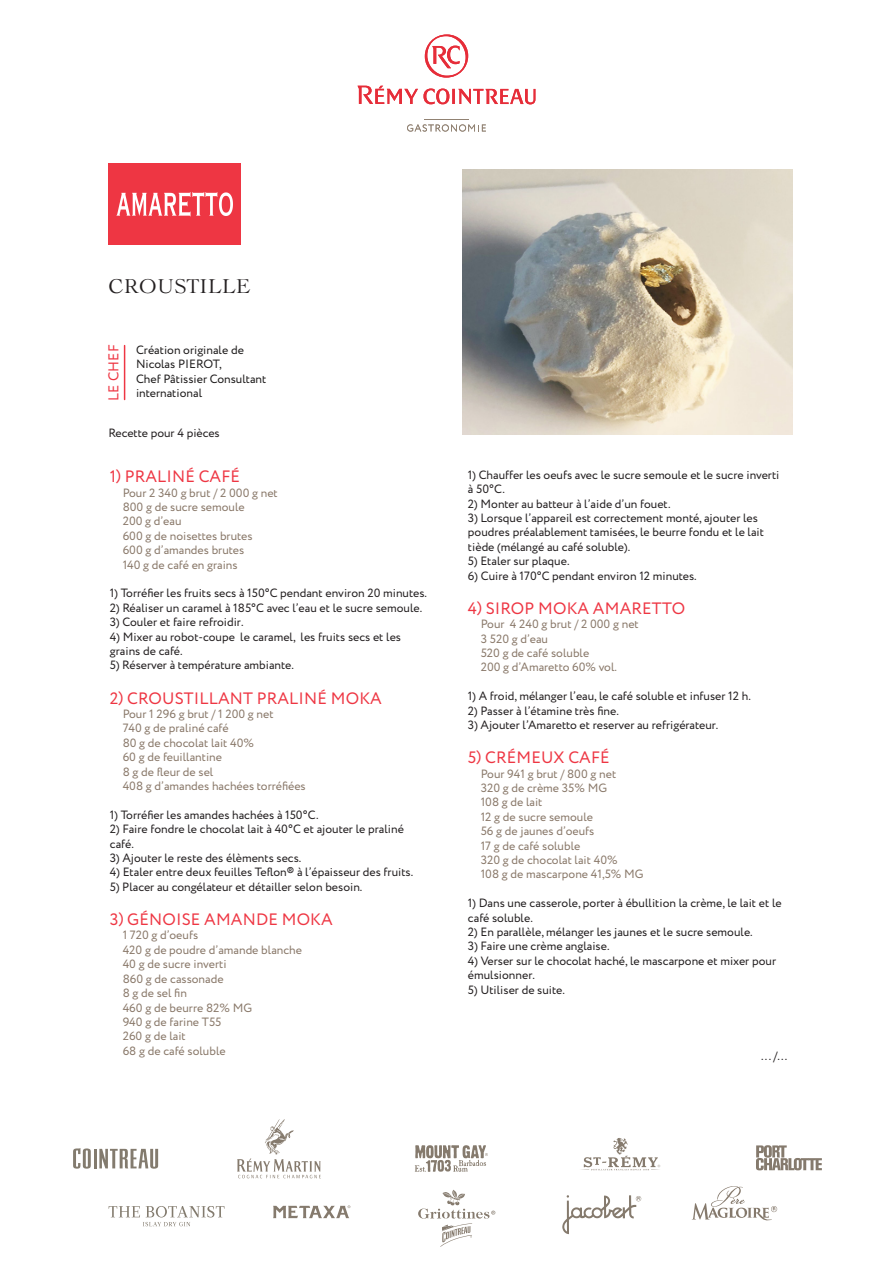
<style>
.page{position:relative;width:893px;height:1263px;background:#fff}
.page>*{position:absolute;margin:0;border:0;box-sizing:border-box;transform-origin:0 0}
.TITRE_RECETTE{font:19.5px "Le Cochin BQ";letter-spacing:.01em;color:#231f20}
.TITRE_PARAGRAPHE{font:16.5px "Circe";letter-spacing:.01em;color:#ee3643}
.t1{font:14.25px "Circe";letter-spacing:.01em;color:#ee3643}
.TEXTE{font:12px/14.4px "Circe";color:#231f20}
.INGREDIENTS{font:12px "Circe";color:#897869}
.CHEF{font:12px "Circe";color:#1e1c1c}
</style>
<div class="page">
<hr style="left:124px;top:346px;width:1px;height:53px;background:#ee3643">
<svg style="left:415px;top:1145px;width:73px;height:27px"></svg>
<svg style="left:273px;top:1205px;width:77px;height:13px"></svg>
<svg style="left:418px;top:1190px;width:77px;height:57px"></svg>
<svg style="left:562px;top:1195px;width:79px;height:39px"></svg>
<svg style="left:692px;top:1186px;width:85px;height:35px"></svg>
<svg style="left:756px;top:1145px;width:66px;height:25px"></svg>
<svg style="left:581px;top:1138px;width:80px;height:33px"></svg>
<hr style="left:94px;top:1149px;width:3px;height:19px;background:#837b6e">
<svg style="left:73px;top:1148px;width:18px;height:21px"></svg>
<svg style="left:99px;top:1149px;width:59px;height:20px"></svg>
<svg style="left:237px;top:1119px;width:84px;height:59px"></svg>
<svg style="left:109px;top:1206px;width:116px;height:20px"></svg>
<img style="left:462px;top:169px;width:331px;height:265px">
<svg style="left:358px;top:86px;width:177px;height:18px"></svg>
<svg style="left:425px;top:34px;width:43px;height:44px"></svg>
<hr style="left:424px;top:119px;width:45px;height:1px;background:#918273">
<svg style="left:407px;top:124px;width:79px;height:8px"></svg>
<div style="left:108px;top:164px;width:133px;height:81px;background:#ee3643"></div>
<svg style="left:117px;top:192px;width:116px;height:24px"></svg>
<p class="TITRE_RECETTE" style="left:108px;top:274px;width:143px">CROUSTILLE</p>
<p class="t1" style="left:104px;top:400px;width:58px;rotate:-90deg">LE CHEF</p>
<p class="CHEF" style="left:136px;top:342px;width:109px">Création originale de</p>
<p class="CHEF" style="left:136px;top:356px;width:87px">Nicolas PIEROT,</p>
<p class="CHEF" style="left:136px;top:370px;width:132px">Chef Pâtissier Consultant</p>
<p class="CHEF" style="left:136px;top:385px;width:68px">international</p>
<p class="TEXTE" style="left:108px;top:426px;width:113px">Recette pour 4 pièces</p>
<p class="TITRE_PARAGRAPHE" style="left:110px;top:466px;width:132px">1) PRALINÉ CAFÉ</p>
<p class="INGREDIENTS" style="left:123px;top:485px;width:157px">Pour 2 340 g brut / 2 000 g net</p>
<p class="INGREDIENTS" style="left:123px;top:499px;width:124px">800 g de sucre semoule</p>
<p class="INGREDIENTS" style="left:123px;top:513px;width:60px">200 g d’eau</p>
<p class="INGREDIENTS" style="left:123px;top:528px;width:131px">600 g de noisettes brutes</p>
<p class="INGREDIENTS" style="left:123px;top:542px;width:123px">600 g d’amandes brutes</p>
<p class="INGREDIENTS" style="left:123px;top:557px;width:117px">140 g de café en grains</p>
<p class="TEXTE" style="left:110px;top:586px;width:319px">1) Torréfier les fruits secs à 150°C pendant environ 20 minutes.</p>
<p class="TEXTE" style="left:110px;top:601px;width:314px">2) Réaliser un caramel à 185°C avec l’eau et le sucre semoule.</p>
<p class="TEXTE" style="left:110px;top:615px;width:135px">3) Couler et faire refroidir.</p>
<p class="TEXTE" style="left:110px;top:630px;width:293px">4) Mixer au robot-coupe le caramel, les fruits secs et les grains de café.</p>
<p class="TEXTE" style="left:110px;top:658px;width:186px">5) Réserver à température ambiante.</p>
<p class="TITRE_PARAGRAPHE" style="left:110px;top:687px;width:273px">2) CROUSTILLANT PRALINÉ MOKA</p>
<p class="INGREDIENTS" style="left:123px;top:706px;width:152px">Pour 1 296 g brut / 1 200 g net</p>
<p class="INGREDIENTS" style="left:123px;top:720px;width:108px">740 g de praliné café</p>
<p class="INGREDIENTS" style="left:123px;top:735px;width:133px">80 g de chocolat lait 40%</p>
<p class="INGREDIENTS" style="left:123px;top:749px;width:101px">60 g de feuillantine</p>
<p class="INGREDIENTS" style="left:123px;top:764px;width:92px">8 g de fleur de sel</p>
<p class="INGREDIENTS" style="left:123px;top:778px;width:185px">408 g d’amandes hachées torréfiées</p>
<p class="TEXTE" style="left:110px;top:808px;width:210px">1) Torréfier les amandes hachées à 150°C.</p>
<p class="TEXTE" style="left:110px;top:822px;width:296px">2) Faire fondre le chocolat lait à 40°C et ajouter le praliné café.</p>
<p class="TEXTE" style="left:110px;top:851px;width:193px">3) Ajouter le reste des élèments secs.</p>
<p class="TEXTE" style="left:110px;top:865px;width:305px">4) Etaler entre deux feuilles Teflon® à l’épaisseur des fruits.</p>
<p class="TEXTE" style="left:110px;top:880px;width:259px">5) Placer au congélateur et détailler selon besoin. ⌀</p>
<p class="TITRE_PARAGRAPHE" style="left:110px;top:908px;width:224px">3) GÉNOISE AMANDE MOKA</p>
<p class="INGREDIENTS" style="left:123px;top:927px;width:77px">1 720 g d’oeufs</p>
<p class="INGREDIENTS" style="left:123px;top:942px;width:181px">420 g de poudre d’amande blanche</p>
<p class="INGREDIENTS" style="left:123px;top:956px;width:105px">40 g de sucre inverti</p>
<p class="INGREDIENTS" style="left:123px;top:971px;width:102px">860 g de cassonade</p>
<p class="INGREDIENTS" style="left:123px;top:985px;width:66px">8 g de sel fin</p>
<p class="INGREDIENTS" style="left:123px;top:999px;width:131px">460 g de beurre 82% MG</p>
<p class="INGREDIENTS" style="left:123px;top:1014px;width:100px">940 g de farine T55</p>
<p class="INGREDIENTS" style="left:123px;top:1028px;width:65px">260 g de lait</p>
<p class="INGREDIENTS" style="left:123px;top:1043px;width:105px">68 g de café soluble</p>
<p class="TEXTE" style="left:468px;top:468px;width:313px">1) Chauffer les oeufs avec le sucre semoule et le sucre inverti à 50°C.</p>
<p class="TEXTE" style="left:468px;top:497px;width:204px">2) Monter au batteur à l’aide d’un fouet.</p>
<p class="TEXTE" style="left:468px;top:511px;width:298px">3) Lorsque l’appareil est correctement monté, ajouter les poudres préalablement tamisées, le beurre fondu et le lait tiède (mélangé au café soluble).</p>
<p class="TEXTE" style="left:468px;top:554px;width:103px">5) Etaler sur plaque.</p>
<p class="TEXTE" style="left:468px;top:569px;width:230px">6) Cuire à 170°C pendant environ 12 minutes.</p>
<p class="TITRE_PARAGRAPHE" style="left:468px;top:597px;width:219px">4) SIROP MOKA AMARETTO</p>
<p class="INGREDIENTS" style="left:481px;top:616px;width:160px">Pour 4 240 g brut / 2 000 g net</p>
<p class="INGREDIENTS" style="left:481px;top:630px;width:69px">3 520 g d’eau</p>
<p class="INGREDIENTS" style="left:481px;top:645px;width:110px">520 g de café soluble</p>
<p class="INGREDIENTS" style="left:481px;top:659px;width:138px">200 g d’Amaretto 60% vol.</p>
<p class="TEXTE" style="left:468px;top:689px;width:284px">1) A froid, mélanger l’eau, le café soluble et infuser 12 h.</p>
<p class="TEXTE" style="left:468px;top:704px;width:152px">2) Passer à l’étamine très fine.</p>
<p class="TEXTE" style="left:468px;top:718px;width:252px">3) Ajouter l’Amaretto et reserver au refrigérateur.</p>
<p class="TITRE_PARAGRAPHE" style="left:468px;top:747px;width:143px">5) CRÉMEUX CAFÉ</p>
<p class="INGREDIENTS" style="left:481px;top:765px;width:137px">Pour 941 g brut / 800 g net</p>
<p class="INGREDIENTS" style="left:481px;top:780px;width:128px">320 g de crème 35% MG</p>
<p class="INGREDIENTS" style="left:481px;top:794px;width:63px">108 g de lait</p>
<p class="INGREDIENTS" style="left:481px;top:809px;width:114px">12 g de sucre semoule</p>
<p class="INGREDIENTS" style="left:481px;top:823px;width:115px">56 g de jaunes d’oeufs</p>
<p class="INGREDIENTS" style="left:481px;top:837px;width:101px">17 g de café soluble</p>
<p class="INGREDIENTS" style="left:481px;top:852px;width:138px">320 g de chocolat lait 40%</p>
<p class="INGREDIENTS" style="left:481px;top:866px;width:164px">108 g de mascarpone 41,5% MG</p>
<p class="TEXTE" style="left:468px;top:896px;width:315px">1) Dans une casserole, porter à ébullition la crème, le lait et le café soluble.</p>
<p class="TEXTE" style="left:468px;top:925px;width:286px">2) En parallèle, mélanger les jaunes et le sucre semoule.</p>
<p class="TEXTE" style="left:468px;top:939px;width:143px">3) Faire une crème anglaise.</p>
<p class="TEXTE" style="left:468px;top:954px;width:310px">4) Verser sur le chocolat haché, le mascarpone et mixer pour émulsionner.</p>
<p class="TEXTE" style="left:468px;top:983px;width:98px">5) Utiliser de suite.</p>
<p class="TEXTE" style="left:761px;top:1049px;width:28px">... /...</p>
</div>
